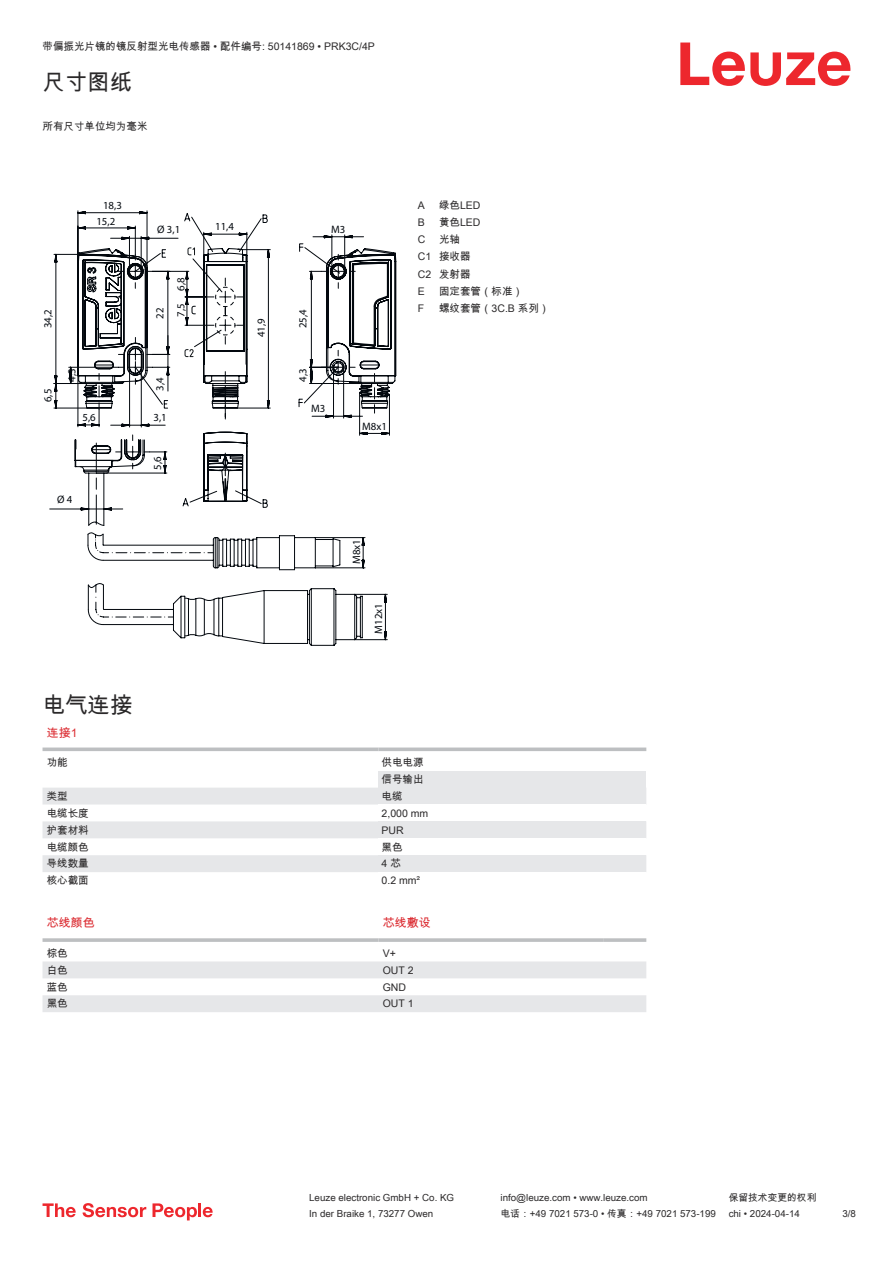
<style>
.page{position:relative;width:893px;height:1263px;background:#fff}
.page>*{position:absolute;margin:0;border:0;box-sizing:border-box;transform-origin:0 0}
.t1{font:22.5px "Arial Unicode MS";color:#2b292a}
.t2{font:12px "Arial Unicode MS";color:#db2a30}
.t3{font:10.8px/16.2px "Myriad Pro";color:#03080e}
.t4{font:10.5px/17px "Arial Unicode MS";color:#2b292a}
.t5{font:9.75px "Arial Unicode MS";color:#2b292a}
</style>
<div class="page">
<svg style="left:680px;top:43px;width:170px;height:43px"></svg>
<svg style="left:43px;top:788px;width:335px;height:84px;fill:#e6e7e9"></svg>
<svg style="left:43px;top:747px;width:335px;height:4px"></svg>
<svg style="left:378px;top:747px;width:268px;height:4px"></svg>
<div style="left:378px;top:771px;width:268px;height:17px;background:#e6e7e9"></div>
<div style="left:378px;top:788px;width:268px;height:16px;background:#e6e7e9"></div>
<div style="left:378px;top:821px;width:268px;height:17px;background:#e6e7e9"></div>
<div style="left:378px;top:855px;width:268px;height:17px;background:#e6e7e9"></div>
<svg style="left:43px;top:961px;width:603px;height:51px"></svg>
<svg style="left:43px;top:938px;width:335px;height:4px"></svg>
<svg style="left:378px;top:938px;width:226px;height:4px"></svg>
<svg style="left:604px;top:938px;width:42px;height:4px"></svg>
<svg style="left:43px;top:1203px;width:33px;height:14px"></svg>
<svg style="left:83px;top:1203px;width:63px;height:14px"></svg>
<svg style="left:153px;top:1203px;width:44px;height:17px"></svg>
<hr style="left:198px;top:1203px;width:3px;height:14px;background:#ed272d">
<svg style="left:203px;top:1207px;width:10px;height:10px"></svg>
<svg style="left:77px;top:210px;width:319px;height:436px"></svg>
<svg style="left:49px;top:234px;width:341px;height:277px"></svg>
<svg style="left:248px;top:232px;width:114px;height:22px"></svg>
<svg style="left:68px;top:254px;width:307px;height:364px"></svg>
<svg style="left:53px;top:231px;width:195px;height:178px"></svg>
<p class="t4" style="left:43px;top:38px;width:334px">带偏振光片镜的镜反射型光电传感器 • 配件编号: 50141869 • PRK3C/4P</p>
<h1 class="t1" style="left:43px;top:66px;width:91px">尺寸图纸</h1>
<p class="t4" style="left:43px;top:118px;width:106px">所有尺寸单位均为毫米</p>
<p class="t3" style="left:96px;top:198px;width:27px;text-indent:7px">18,3<br>15,2</p>
<p class="t3" style="left:157px;top:221px;width:25px">Ø 3,1</p>
<p class="t3" style="left:215px;top:219px;width:20px">11,4</p>
<p class="t3" style="left:331px;top:221px;width:16px">M3</p>
<p class="t3" style="left:40px;top:328px;width:20px;rotate:-90deg">34,2</p>
<p class="t3" style="left:40px;top:402px;width:15px;rotate:-90deg">6,5</p>
<p class="t3" style="left:152px;top:319px;width:13px;rotate:-90deg">22</p>
<p class="t3" style="left:173px;top:291px;width:15px;rotate:-90deg">6,8</p>
<p class="t3" style="left:173px;top:317px;width:15px;rotate:-90deg">7,5</p>
<p class="t3" style="left:253px;top:337px;width:20px;rotate:-90deg">41,9</p>
<p class="t3" style="left:295px;top:328px;width:20px;rotate:-90deg">25,4</p>
<p class="t3" style="left:64px;top:382px;width:15px;rotate:-90deg">4,3</p>
<p class="t3" style="left:295px;top:382px;width:15px;rotate:-90deg">4,3</p>
<p class="t3" style="left:152px;top:391px;width:15px;rotate:-90deg">3,4</p>
<p class="t3" style="left:83px;top:410px;width:15px">5,6</p>
<p class="t3" style="left:153px;top:409px;width:15px">3,1</p>
<p class="t3" style="left:150px;top:470px;width:15px;rotate:-90deg">5,6</p>
<p class="t3" style="left:311px;top:401px;width:16px">M3</p>
<p class="t3" style="left:57px;top:492px;width:17px">Ø 4</p>
<p class="t3" style="left:362px;top:419px;width:26px">M8x1</p>
<p class="t3" style="left:349px;top:564px;width:26px;rotate:-90deg">M8x1</p>
<p class="t3" style="left:371px;top:633px;width:32px;rotate:-90deg">M12x1</p>
<p class="t4" style="left:418px;top:197px;width:9px">A</p>
<p class="t4" style="left:439px;top:197px;width:43px">绿色LED</p>
<p class="t4" style="left:418px;top:214px;width:9px">B</p>
<p class="t4" style="left:439px;top:214px;width:43px">黄色LED</p>
<p class="t4" style="left:418px;top:232px;width:9px">C</p>
<p class="t4" style="left:418px;top:231px;width:54px;text-indent:21px">光轴<br>C1 接收器<br>C2 发射器<br>E</p>
<p class="t4" style="left:439px;top:282px;width:85px">固定套管（标准）</p>
<p class="t4" style="left:418px;top:300px;width:8px">F</p>
<p class="t4" style="left:439px;top:299px;width:112px">螺纹套管（3C.B 系列）</p>
<h1 class="t1" style="left:43px;top:689px;width:91px">电气连接</h1>
<p class="t2" style="left:47px;top:724px;width:32px">连接1</p>
<p class="t4" style="left:47px;top:754px;width:22px">功能</p>
<p class="t4" style="left:382px;top:754px;width:43px">供电电源信号输出</p>
<p class="t4" style="left:47px;top:787px;width:22px">类型</p>
<p class="t4" style="left:382px;top:787px;width:22px">电缆</p>
<p class="t4" style="left:47px;top:804px;width:43px">电缆长度</p>
<p class="t4" style="left:382px;top:804px;width:48px">2,000 mm</p>
<p class="t4" style="left:47px;top:821px;width:43px">护套材料</p>
<p class="t4" style="left:382px;top:821px;width:24px">PUR</p>
<p class="t4" style="left:47px;top:838px;width:43px">电缆颜色</p>
<p class="t4" style="left:382px;top:838px;width:22px">黑色</p>
<p class="t4" style="left:47px;top:855px;width:43px">导线数量</p>
<p class="t4" style="left:382px;top:855px;width:21px">4 芯</p>
<p class="t4" style="left:47px;top:872px;width:43px">核心截面</p>
<p class="t4" style="left:382px;top:872px;width:40px">0.2 mm²</p>
<p class="t2" style="left:47px;top:914px;width:49px">芯线颜色</p>
<p class="t2" style="left:383px;top:914px;width:49px">芯线敷设</p>
<p class="t4" style="left:47px;top:944px;width:22px">棕色</p>
<p class="t4" style="left:383px;top:944px;width:15px">V+</p>
<p class="t4" style="left:47px;top:961px;width:22px">白色</p>
<p class="t4" style="left:383px;top:961px;width:32px">OUT 2</p>
<p class="t4" style="left:47px;top:978px;width:22px">蓝色</p>
<p class="t4" style="left:383px;top:978px;width:25px">GND</p>
<p class="t4" style="left:47px;top:995px;width:22px">黑色</p>
<p class="t4" style="left:383px;top:995px;width:32px">OUT 1</p>
<p class="t5" style="left:309px;top:1191px;width:146px">Leuze electronic GmbH + Co. KG</p>
<p class="t5" style="left:501px;top:1191px;width:149px">info@leuze.com • www.leuze.com</p>
<p class="t5" style="left:729px;top:1191px;width:89px">保留技术变更的权利</p>
<p class="t5" style="left:309px;top:1206px;width:126px">In der Braike 1, 73277 Owen</p>
<p class="t5" style="left:501px;top:1206px;width:217px">电话：+49 7021 573-0 • 传真：+49 7021 573-199</p>
<p class="t5" style="left:729px;top:1206px;width:73px">chi • 2024-04-14</p>
<p class="t5" style="left:842px;top:1209px;width:15px">3/8</p>
</div>
